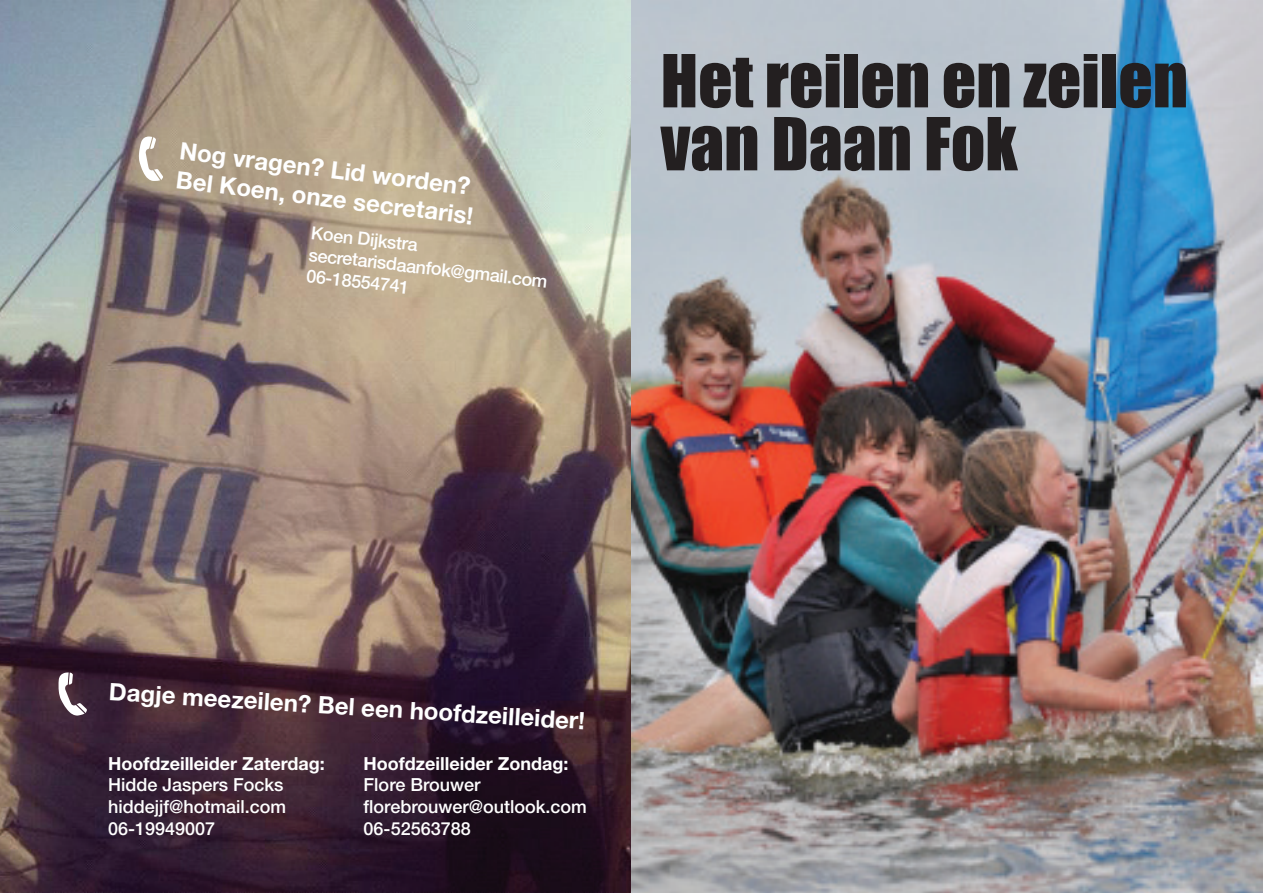
<style>
.page{position:relative;width:1263px;height:893px;background:#fff}
.page>*{position:absolute;margin:0;border:0;box-sizing:border-box;transform-origin:0 0}
.t1{font:67.5px "Impact";color:#231f20}
.t2{font:700 24px "Helvetica Neue";color:#fff}
.t3{font:500 18px/21.6px "Helvetica Neue";color:#fff}
.t4{font:700 18px "Helvetica Neue";color:#fff}
</style>
<div class="page">
<img style="left:0;top:0;width:1263px;height:893px">
<svg style="left:58px;top:672px;width:29px;height:44px"></svg>
<svg style="left:139px;top:136px;width:24px;height:45px"></svg>
<h2 class="t2" style="left:181px;top:142px;width:294px;rotate:7deg">Nog vragen? Lid worden?</h2>
<h2 class="t2" style="left:177px;top:170px;width:301px;rotate:7deg">Bel Koen, onze secretaris!</h2>
<p class="t3" style="left:312px;top:224px;width:242px;rotate:6deg">Koen Dijkstra secretarisdaanfok@gmail.com<br>06-18554741</p>
<h1 class="t1" style="left:661px;top:54px;width:529px">Het reilen en zeilen</h1>
<h1 class="t1" style="left:661px;top:117px;width:358px">van Daan Fok</h1>
<h2 class="t2" style="left:110px;top:680px;width:478px;rotate:4deg">Dagje meezeilen? Bel een hoofdzeilleider!</h2>
<p class="t4" style="left:108px;top:757px;width:218px">Hoofdzeilleider Zaterdag:</p>
<p class="t3" style="left:108px;top:776px;width:180px">Hidde Jaspers Focks hiddejjf@hotmail.com<br>06-19949007</p>
<p class="t4" style="left:364px;top:757px;width:206px">Hoofdzeilleider Zondag:</p>
<p class="t3" style="left:364px;top:776px;width:225px">Flore Brouwer florebrouwer@outlook.com<br>06-52563788</p>
</div>
